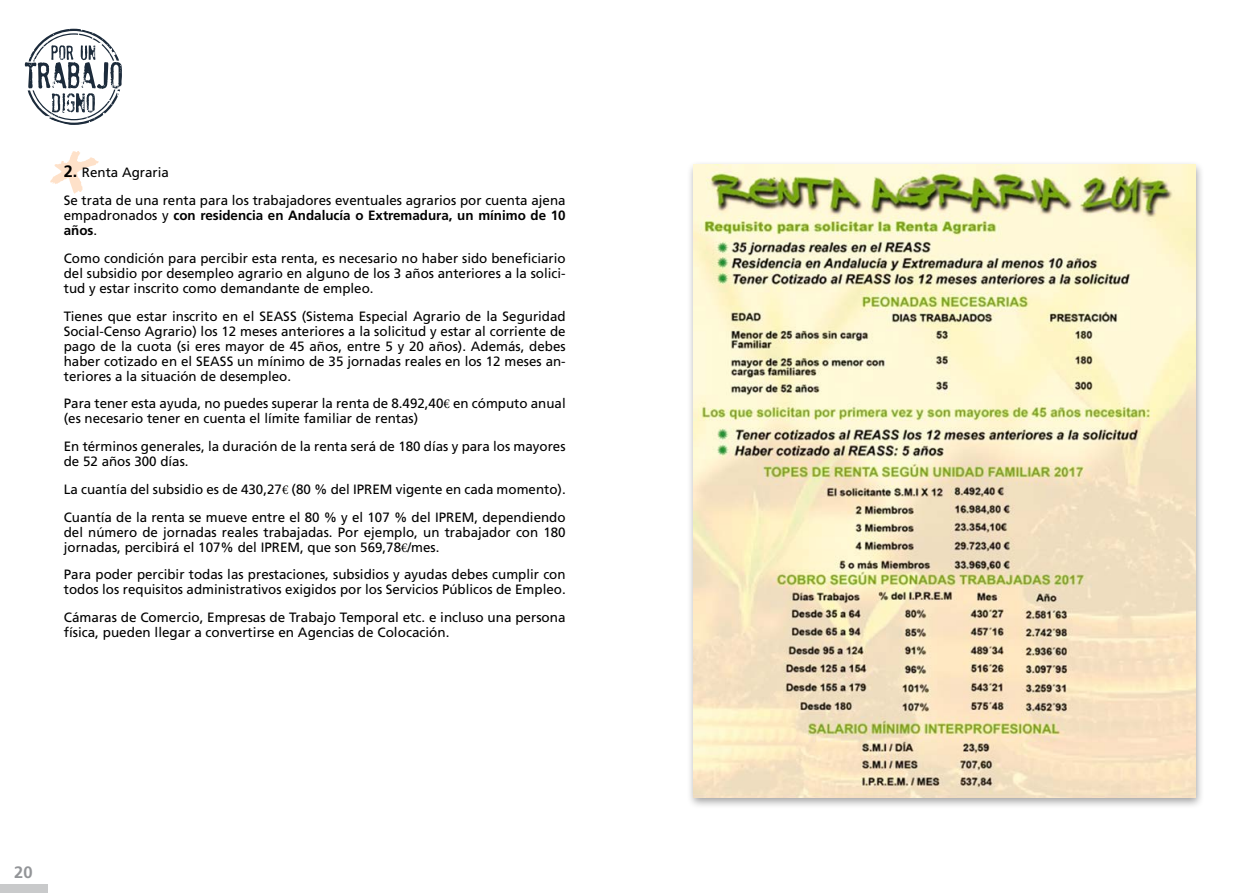
<style>
.page{position:relative;width:1259px;height:893px;background:#fff}
.page>*{position:absolute;margin:0;border:0;box-sizing:border-box;transform-origin:0 0}
.t1{font:700 16.5px "Frutiger";color:#939598}
.t2{font:13.5px/15px "Frutiger";color:#000}
.t3{font:700 13.5px/15px "Frutiger";color:#000}
.s1{font-weight:700;font-size:16.5px}
.s2{font-weight:400}
.s3{font-family:"Minion Pro"}
</style>
<div class="page">
<svg style="left:25px;top:29px;width:97px;height:96px"></svg>
<div style="left:0;top:884px;width:48px;height:9px;background:#c9cacb"></div>
<div style="left:687px;top:160px;width:518px;height:649px;background:#000;opacity:.37"></div>
<img style="left:693px;top:164px;width:502px;height:633px">
<svg style="left:50px;top:151px;width:49px;height:43px"></svg>
<p class="t2" style="left:64px;top:159px;width:503px;line-height:27.8px"><span class="s1">2.</span> Renta Agraria<br>Se trata de una renta para los trabajadores eventuales agrarios por cuenta ajena</p>
<p class="t3" style="left:64px;top:208px;width:503px"><span class="s2">empadronados y</span> con residencia en Andalucía o Extremadura, un mínimo de 10 años<span class="s2">.</span></p>
<p class="t2" style="left:64px;top:251px;width:503px;text-align:justify">Como condición para percibir esta renta, es necesario no haber sido beneficiario del subsidio por desempleo agrario en alguno de los 3 años anteriores a la solici&shy;tud y estar inscrito como demandante de empleo.</p>
<p class="t2" style="left:64px;top:308px;width:503px;text-align:justify">Tienes que estar inscrito en el SEASS (Sistema Especial Agrario de la Seguridad Social-Censo Agrario) los 12 meses anteriores a la solicitud y estar al corriente de pago de la cuota (si eres mayor de 45 años, entre 5 y 20 años). Además, debes haber cotizado en el SEASS un mínimo de 35 jornadas reales en los 12 meses an&shy;teriores a la situación de desempleo.</p>
<p class="t2" style="left:64px;top:396px;width:503px">Para tener esta ayuda, no puedes superar la renta de 8.492,40<span class="s3">€</span> en cómputo anual (es necesario tener en cuenta el límite familiar de rentas)</p>
<p class="t2" style="left:64px;top:439px;width:503px">En términos generales, la duración de la renta será de 180 días y para los mayores de 52 años 300 días.</p>
<p class="t2" style="left:64px;top:475px;width:503px;line-height:27.8px">La cuantía del subsidio es de 430,27<span class="s3">€</span> (80 % del IPREM vigente en cada momento).<br>Cuantía de la renta se mueve entre el 80 % y el 107 % del IPREM, dependiendo</p>
<p class="t2" style="left:64px;top:524px;width:503px">del número de jornadas reales trabajadas. Por ejemplo, un trabajador con 180 jornadas, percibirá el 107% del IPREM, que son 569,78<span class="s3">€</span>/mes.</p>
<p class="t2" style="left:64px;top:567px;width:503px">Para poder percibir todas las prestaciones, subsidios y ayudas debes cumplir con todos los requisitos administrativos exigidos por los Servicios Públicos de Empleo.</p>
<p class="t2" style="left:64px;top:610px;width:503px">Cámaras de Comercio, Empresas de Trabajo Temporal etc. e incluso una persona física, pueden llegar a convertirse en Agencias de Colocación.</p>
<p class="t1" style="left:14px;top:863px;width:20px">20</p>
</div>
